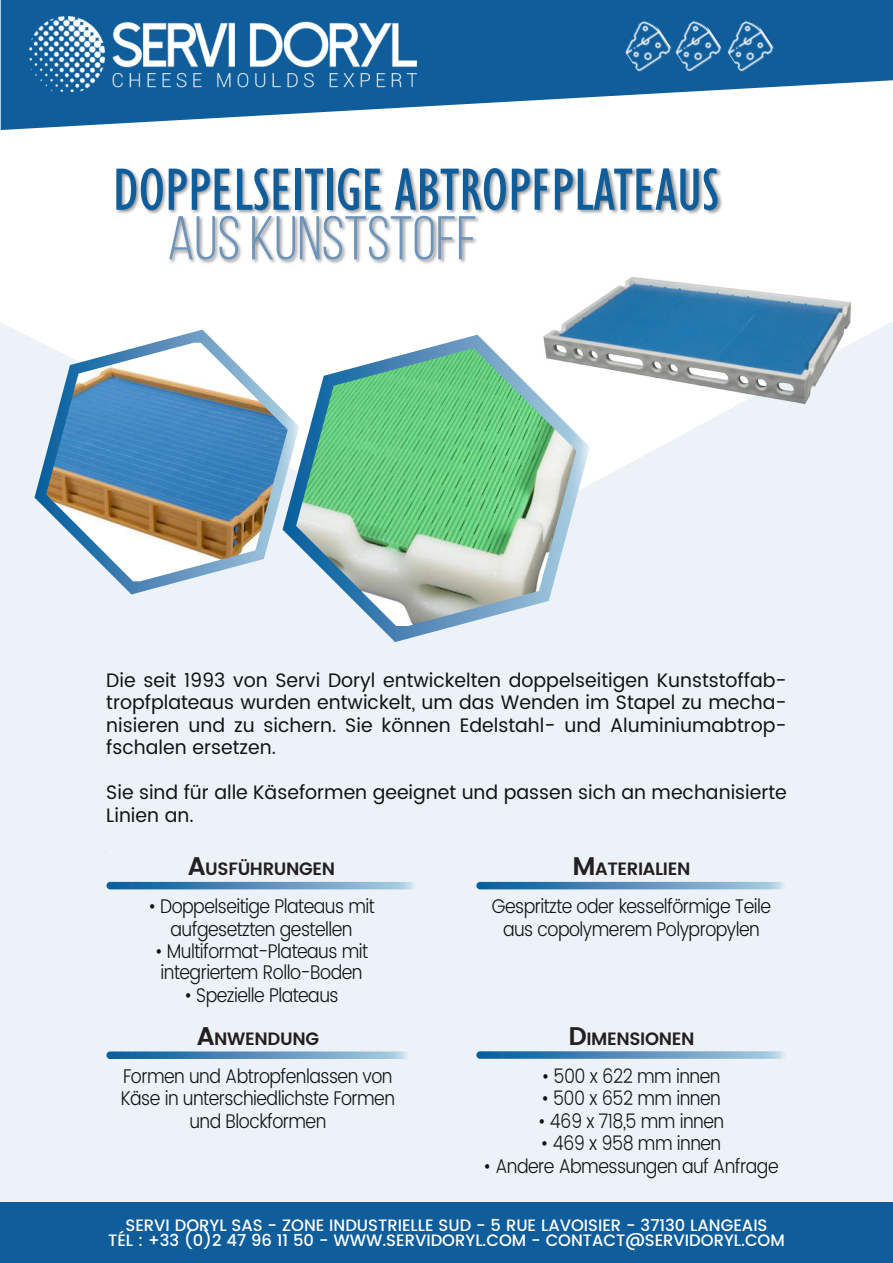
<style>
.page{position:relative;width:893px;height:1263px;background:#fff}
.page>*{position:absolute;margin:0;border:0;box-sizing:border-box;transform-origin:0 0}
.t1{font:condensed 61.5px "Gill Sans";color:#0f5d9b}
.t2{font:61.5px "Bebas Neue";color:#6f94b9}
.t3{font:300 19.8px/22.5px "Poppins";letter-spacing:-.03em;color:#101315;text-align:center;scale:.89 1}
.t4{font:19.5px/22.5px "Poppins";color:#101315;text-align:justify}
.t5{font:600 17.85px "Poppins";letter-spacing:-.02em;color:#231f20}
.t6{font:500 16.5px/15px "Poppins";color:#fff;text-align:center}
.s1{font-size:25.5px}
</style>
<div class="page">
<div style="left:0;top:321px;width:893px;height:881px;background:#ecf2f7"></div>
<div style="left:0;top:1202px;width:893px;height:61px;background:#0f5d9b"></div>
<svg style="left:1px;top:0;width:892px;height:130px;fill:#0f5d9b"></svg>
<img style="left:116px;top:168px;width:606px;height:96px">
<svg style="left:283px;top:335px;width:307px;height:307px"></svg>
<img style="left:296px;top:348px;width:280px;height:278px">
<svg style="left:35px;top:330px;width:264px;height:264px"></svg>
<img style="left:46px;top:343px;width:242px;height:238px">
<svg style="left:168px;top:926px;width:4px;height:3px"></svg>
<img style="left:29px;top:16px;width:387px;height:75px">
<img style="left:616px;top:16px;width:51px;height:57px">
<img style="left:667px;top:16px;width:52px;height:57px">
<img style="left:719px;top:16px;width:56px;height:57px">
<svg style="left:476px;top:882px;width:310px;height:7px;background:#5a92bd"></svg>
<svg style="left:106px;top:1051px;width:303px;height:8px;background:#6398c1"></svg>
<svg style="left:476px;top:1051px;width:310px;height:8px;background:#6398c1"></svg>
<svg style="left:106px;top:882px;width:311px;height:7px;background:#5a93bd"></svg>
<img style="left:536px;top:260px;width:329px;height:154px">
<h1 class="t1" style="left:113px;top:153px;width:608px">DOPPELSEITIGE ABTROPFPLATEAUS</h1>
<h1 class="t2" style="left:167px;top:205px;width:311px">AUS KUNSTSTOFF</h1>
<p class="t4" style="left:106px;top:669px;width:682px">Die seit 1993 von Servi Doryl entwickelten doppelseitigen Kunststoffab&shy;tropfplateaus wurden entwickelt, um das Wenden im Stapel zu mecha&shy;nisieren und zu sichern. Sie können Edelstahl- und Aluminiumabtrop&shy;fschalen ersetzen.</p>
<p class="t4" style="left:106px;top:782px;width:682px">Sie sind für alle Käseformen geeignet und passen sich an mechanisierte<br>Linien an.</p>
<p class="t5" style="left:188px;top:855px;width:149px"><span class="s1">A</span>USFÜHRUNGEN</p>
<p class="t3" style="left:148px;top:895px;width:256px">• Doppelseitige Plateaus mit aufgesetzten gestellen</p>
<p class="t3" style="left:155px;top:941px;width:241px;line-height:21px;text-align:left">• Multiformat-Plateaus mit integriertem Rollo-Boden</p>
<p class="t3" style="left:184px;top:984px;width:175px">• Spezielle Plateaus</p>
<p class="t5" style="left:197px;top:1025px;width:124px"><span class="s1">A</span>NWENDUNG</p>
<p class="t3" style="left:121px;top:1065px;width:310px">Formen und Abtropfenlassen von<br>Käse in unterschiedlichste Formen und Blockformen</p>
<p class="t5" style="left:572px;top:855px;width:120px"><span class="s1">M</span>ATERIALIEN</p>
<p class="t3" style="left:492px;top:895px;width:315px">Gespritzte oder kesselförmige Teile aus copolymerem Polypropylen</p>
<p class="t5" style="left:568px;top:1025px;width:128px"><span class="s1">D</span>IMENSIONEN</p>
<p class="t3" style="left:542px;top:1065px;width:202px">• 500 x 622 mm innen</p>
<p class="t3" style="left:541px;top:1088px;width:203px">• 500 x 652 mm innen</p>
<p class="t3" style="left:538px;top:1110px;width:211px">• 469 x 718,5 mm innen</p>
<p class="t3" style="left:541px;top:1132px;width:204px">• 469 x 958 mm innen</p>
<p class="t3" style="left:484px;top:1155px;width:333px">• Andere Abmessungen auf Anfrage</p>
<p class="t6" style="left:108px;top:1218px;width:678px">SERVI DORYL SAS - ZONE INDUSTRIELLE SUD - 5 RUE LAVOISIER - 37130 LANGEAIS<br>TÉL : +33 (0)2 47 96 11 50 - WWW.SERVIDORYL.COM - CONTACT@SERVIDORYL.COM</p>
</div>
